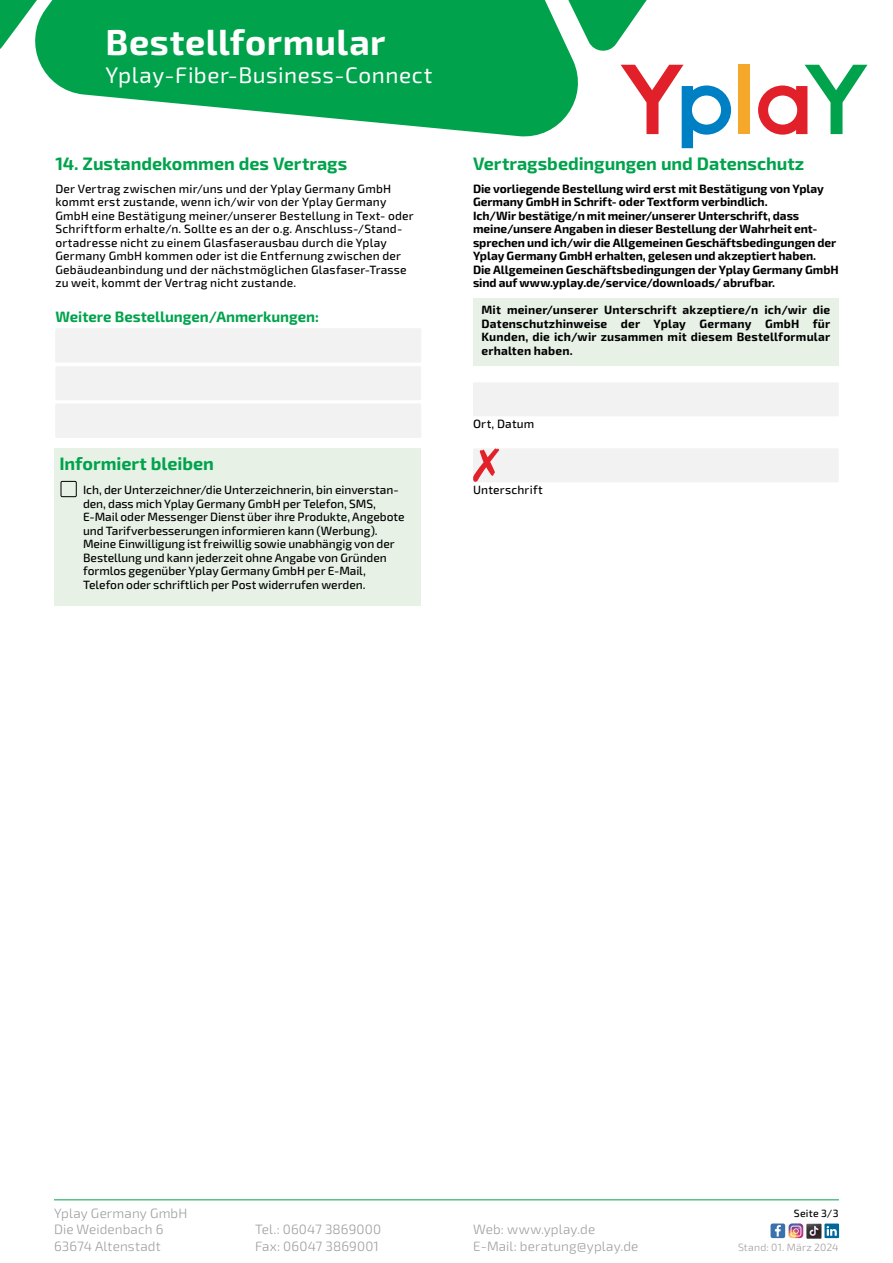
<style>
.page{position:relative;width:893px;height:1263px;background:#fff}
.page>*{position:absolute;margin:0;border:0;box-sizing:border-box;transform-origin:0 0}
.t1{font:700 36px "Exo 2";letter-spacing:.015em;color:#fff}
.t2{font:22.5px "Exo 2";letter-spacing:.025em;color:#fff}
.t3{font:700 18px "Exo 2";color:#00a34c}
.t4{font:700 15px "Exo 2";color:#00a34c}
.t5{font:300 13.5px/16.5px "Exo 2";letter-spacing:.01em;color:#9c9d9d}
.t6{font:500 12px/13.5px "Exo 2";letter-spacing:.01em;color:#000}
.t7{font:700 12px/13.5px "Exo 2";letter-spacing:-.005em;color:#000}
.t8{font:300 10.5px "Exo 2";letter-spacing:.02em;color:#9c9d9d}
.t9{font:500 10.5px "Exo 2";letter-spacing:.025em;color:#000}
</style>
<div class="page">
<div style="left:54px;top:448px;width:367px;height:157px;background:#e7f1e6"></div>
<div style="left:473px;top:298px;width:366px;height:68px;background:#e7f1e6"></div>
<svg style="left:37px;top:0;width:541px;height:137px;fill:#00a34c"></svg>
<svg style="left:527px;top:0;width:120px;height:54px"></svg>
<svg style="left:0;top:0;width:86px;height:56px"></svg>
<svg style="left:621px;top:65px;width:110px;height:83px"></svg>
<div style="left:738px;top:65px;width:12px;height:69px;background:#f5a82a"></div>
<svg style="left:758px;top:65px;width:109px;height:70px"></svg>
<svg style="left:770px;top:1223px;width:15px;height:15px"></svg>
<img style="left:789px;top:1223px;width:14px;height:15px">
<img style="left:806px;top:1223px;width:16px;height:16px">
<div style="left:824px;top:1223px;width:15px;height:15px;background:#00679a"></div>
<svg style="left:827px;top:1226px;width:10px;height:10px"></svg>
<hr style="left:54px;top:1199px;width:785px;height:1px;background:#00a34c">
<div style="left:55px;top:328px;width:366px;height:34px;background:#f2f2f2"></div>
<div style="left:55px;top:366px;width:366px;height:34px;background:#f2f2f2"></div>
<div style="left:55px;top:404px;width:366px;height:34px;background:#f2f2f2"></div>
<div style="left:61px;top:481px;width:16px;height:16px;border:1px solid #000"></div>
<div style="left:473px;top:382px;width:366px;height:34px;background:#f2f2f2"></div>
<div style="left:473px;top:448px;width:366px;height:34px;background:#f2f2f2"></div>
<svg style="left:473px;top:448px;width:26px;height:34px"></svg>
<h1 class="t1" style="left:106px;top:15px;width:282px">Bestellformular</h1>
<h2 class="t2" style="left:106px;top:60px;width:328px">Yplay-Fiber-Business-Connect</h2>
<h3 class="t3" style="left:55px;top:150px;width:293px">14. Zustandekommen des Vertrags</h3>
<p class="t6" style="left:55px;top:181px;width:360px">Der Vertrag zwischen mir/uns und der Yplay Germany GmbH kommt erst zustande, wenn ich/wir von der Yplay Germany GmbH eine Bestätigung meiner/unserer Bestellung in Text- oder Schriftform erhalte/n. Sollte es an der o.g. Anschluss-/Stand&shy;ortadresse nicht zu einem Glasfaserausbau durch die Yplay Germany GmbH kommen oder ist die Entfernung zwischen der Gebäudeanbindung und der nächstmöglichen Glasfaser-Trasse zu weit, kommt der Vertrag nicht zustande.</p>
<p class="t4" style="left:55px;top:305px;width:265px">Weitere Bestellungen/Anmerkungen:</p>
<h3 class="t3" style="left:59px;top:450px;width:156px">Informiert bleiben</h3>
<p class="t6" style="left:83px;top:483px;width:323px">Ich, der Unterzeichner/die Unterzeichnerin, bin einverstan&shy;den, dass mich Yplay Germany GmbH per Telefon, SMS, E-Mail oder Messenger Dienst über ihre Produkte, Angebote und Tarifverbesserungen informieren kann (Werbung).<br>Meine Einwilligung ist freiwillig sowie unabhängig von der Bestellung und kann jederzeit ohne Angabe von Gründen formlos gegenüber Yplay Germany GmbH per E-Mail, Telefon oder schriftlich per Post widerrufen werden.</p>
<h3 class="t3" style="left:473px;top:150px;width:333px">Vertragsbedingungen und Datenschutz</h3>
<p class="t7" style="left:473px;top:181px;width:367px">Die vorliegende Bestellung wird erst mit Bestätigung von Yplay Germany GmbH in Schrift- oder Textform verbindlich.<br>Ich/Wir bestätige/n mit meiner/unserer Unterschrift, dass meine/unsere Angaben in dieser Bestellung der Wahrheit ent&shy;sprechen und ich/wir die Allgemeinen Geschäftsbedingungen der Yplay Germany GmbH erhalten, gelesen und akzeptiert haben.<br>Die Allgemeinen Geschäftsbedingungen der Yplay Germany GmbH sind auf www.yplay.de/service/downloads/ abrufbar.</p>
<p class="t7" style="left:481px;top:303px;width:350px;text-align:justify">Mit meiner/unserer Unterschrift akzeptiere/n ich/wir die Datenschutzhinweise der Yplay Germany GmbH für Kunden, die ich/wir zusammen mit diesem Bestellformular erhalten haben.</p>
<p class="t6" style="left:473px;top:417px;width:63px">Ort, Datum</p>
<p class="t6" style="left:473px;top:483px;width:71px">Unterschrift</p>
<p class="t5" style="left:54px;top:1204px;width:135px">Yplay Germany GmbH</p>
<p class="t9" style="left:794px;top:1205px;width:46px">Seite 3/3</p>
<p class="t5" style="left:54px;top:1221px;width:111px">Die Weidenbach 6<br>63674 Altenstadt</p>
<p class="t5" style="left:255px;top:1221px;width:128px">Tel.: 06047 3869000<br>Fax: 06047 3869001</p>
<p class="t5" style="left:473px;top:1221px;width:167px">Web: www.yplay.de<br>E-Mail: beratung@yplay.de</p>
<p class="t8" style="left:738px;top:1240px;width:102px">Stand: 01. März 2024</p>
</div>
